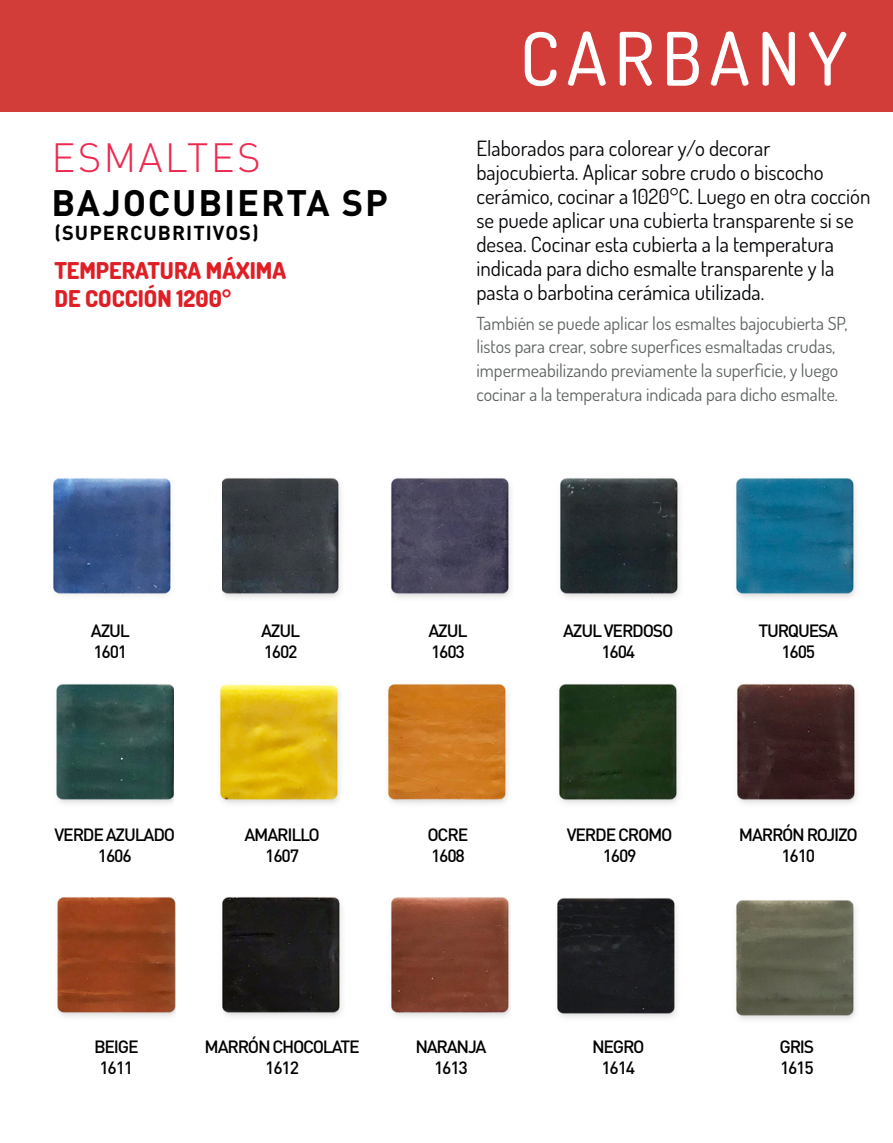
<style>
.page{position:relative;width:893px;height:1143px;background:#fff}
.page>*{position:absolute;margin:0;border:0;box-sizing:border-box;transform-origin:0 0}
.t1{font:300 40.35px "DIN Pro";letter-spacing:.05em;color:#ed294f}
.t2{font:700 36.45px "DIN Pro";letter-spacing:.05em;color:#000001}
.t3{font:800 23.25px/27.9px "Dosis";color:#df1e25}
.t4{font:21px/24px "Dosis";color:#030508}
.t5{font:700 19.95px "DIN Pro";letter-spacing:.05em;color:#000001}
.t6{font:18px/24px "Dosis";color:#5d6162}
.t7{font:500 17.55px/21.1px "DIN Pro";letter-spacing:-.07em;color:#000001;text-align:center}
</style>
<div class="page">
<img style="left:737px;top:684px;width:120px;height:120px">
<img style="left:391px;top:478px;width:120px;height:120px">
<img style="left:222px;top:478px;width:119px;height:120px">
<img style="left:53px;top:478px;width:118px;height:118px">
<img style="left:560px;top:478px;width:120px;height:120px">
<img style="left:736px;top:478px;width:121px;height:120px">
<img style="left:56px;top:684px;width:120px;height:333px">
<img style="left:174px;top:684px;width:167px;height:167px">
<img style="left:388px;top:684px;width:121px;height:120px">
<img style="left:559px;top:684px;width:120px;height:120px">
<img style="left:176px;top:850px;width:166px;height:167px">
<img style="left:391px;top:897px;width:120px;height:120px">
<img style="left:557px;top:898px;width:120px;height:120px">
<img style="left:736px;top:900px;width:120px;height:120px">
<div style="left:0;top:0;width:893px;height:112px;background:#d23c39"></div>
<svg style="left:525px;top:32px;width:31px;height:54px"></svg>
<svg style="left:568px;top:31px;width:38px;height:55px"></svg>
<svg style="left:620px;top:32px;width:32px;height:54px"></svg>
<svg style="left:667px;top:32px;width:32px;height:54px"></svg>
<svg style="left:711px;top:31px;width:38px;height:55px"></svg>
<svg style="left:762px;top:32px;width:33px;height:54px"></svg>
<svg style="left:809px;top:32px;width:37px;height:54px"></svg>
<h1 class="t1" style="left:51px;top:127px;width:211px">ESMALTES</h1>
<h2 class="t2" style="left:51px;top:173px;width:338px">BAJOCUBIERTA SP</h2>
<p class="t5" style="left:54px;top:216px;width:206px">(SUPERCUBRITIVOS)</p>
<p class="t3" style="left:54px;top:256px;width:233px">TEMPERATURA MÁXIMA<br>DE COCCIÓN 1200°</p>
<p class="t4" style="left:476px;top:135px;width:395px">Elaborados para colorear y/o decorar bajocubierta. Aplicar sobre crudo o biscocho cerámico, cocinar a 1020°C. Luego en otra cocción se puede aplicar una cubierta transparente si se desea. Cocinar esta cubierta a la temperatura indicada para dicho esmalte transparente y la pasta o barbotina cerámica utilizada.</p>
<p class="t6" style="left:476px;top:310px;width:373px">También se puede aplicar los esmaltes bajocubierta SP, listos para crear, sobre superfices esmaltadas crudas, impermeabilizando previamente la superficie, y luego cocinar a la temperatura indicada para dicho esmalte.</p>
<p class="t7" style="left:91px;top:618px;width:40px;text-align:left">AZUL<br>1601</p>
<p class="t7" style="left:261px;top:618px;width:40px;text-align:left">AZUL<br>1602</p>
<p class="t7" style="left:428px;top:618px;width:40px;text-align:left">AZUL<br>1603</p>
<p class="t7" style="left:563px;top:618px;width:112px">AZUL VERDOSO<br>1604</p>
<p class="t7" style="left:758px;top:618px;width:81px">TURQUESA<br>1605</p>
<p class="t7" style="left:55px;top:822px;width:122px">VERDE AZULADO<br>1606</p>
<p class="t7" style="left:245px;top:822px;width:77px">AMARILLO<br>1607</p>
<p class="t7" style="left:567px;top:822px;width:107px">VERDE CROMO<br>1609</p>
<p class="t7" style="left:428px;top:822px;width:42px;text-align:left">OCRE<br>1608</p>
<p class="t7" style="left:739px;top:822px;width:120px">MARRÓN ROJIZO<br>1610</p>
<p class="t7" style="left:94px;top:1034px;width:46px">BEIGE<br>1611</p>
<p class="t7" style="left:205px;top:1034px;width:157px">MARRÓN CHOCOLATE<br>1612</p>
<p class="t7" style="left:415px;top:1034px;width:73px">NARANJA<br>1613</p>
<p class="t7" style="left:592px;top:1034px;width:54px">NEGRO<br>1614</p>
<p class="t7" style="left:779px;top:1034px;width:36px;text-align:left">GRIS<br>1615</p>
</div>
